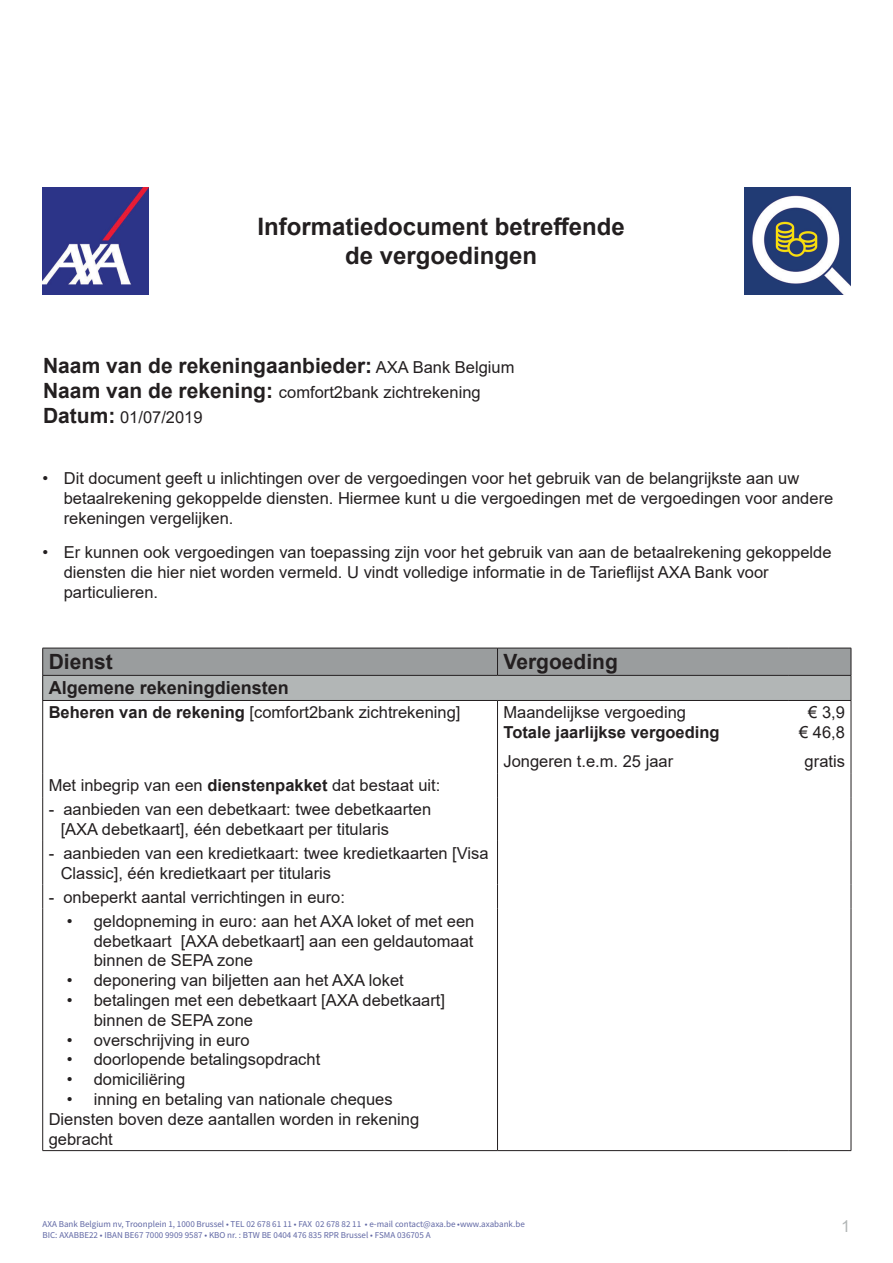
<style>
.page{position:relative;width:893px;height:1263px;background:#fff}
.page>*{position:absolute;margin:0;border:0;box-sizing:border-box;transform-origin:0 0}
.t1{font:700 24px/28.8px "Arial";color:#231f20;text-align:center}
.t2{font:700 21px "Arial";color:#231f20}
.t3{font:700 18px "Arial";color:#231f20}
.t4{font:16.5px/19.8px "Arial";color:#231f20}
.t5{font:700 16.5px "Arial";color:#231f20}
.t6{font:16.5px "Arial";color:#b2b6b6}
.t7{font:9px/10.8px "Source Sans Pro";color:#6067a4}
.s1{font-weight:400;font-size:16.5px}
.s2{font-weight:700;font-size:21px}
.s3{font-weight:700}
</style>
<div class="page">
<img style="left:43px;top:188px;width:106px;height:106px">
<img style="left:744px;top:188px;width:106px;height:106px">
<svg style="left:42px;top:648px;width:810px;height:52px;background:#a0a3a4"></svg>
<hr style="left:43px;top:700px;width:454px;height:1px;background:#231f20">
<hr style="left:42px;top:701px;width:1px;height:72px;background:#231f20">
<hr style="left:497px;top:700px;width:291px;height:1px;background:#231f20">
<hr style="left:497px;top:701px;width:1px;height:72px;background:#231f20">
<hr style="left:788px;top:700px;width:63px;height:1px;background:#231f20">
<hr style="left:851px;top:701px;width:1px;height:72px;background:#231f20">
<svg style="left:42px;top:773px;width:1px;height:24px"></svg>
<svg style="left:497px;top:773px;width:1px;height:24px"></svg>
<svg style="left:851px;top:773px;width:1px;height:24px"></svg>
<hr style="left:42px;top:797px;width:1px;height:44px;background:#231f20">
<hr style="left:497px;top:797px;width:1px;height:44px;background:#231f20">
<hr style="left:851px;top:797px;width:1px;height:44px;background:#231f20">
<hr style="left:42px;top:841px;width:1px;height:44px;background:#231f20">
<hr style="left:497px;top:841px;width:1px;height:44px;background:#231f20">
<hr style="left:851px;top:841px;width:1px;height:44px;background:#231f20">
<svg style="left:42px;top:885px;width:1px;height:24px"></svg>
<svg style="left:497px;top:885px;width:1px;height:24px"></svg>
<svg style="left:851px;top:885px;width:1px;height:24px"></svg>
<hr style="left:42px;top:909px;width:1px;height:241px;background:#231f20">
<hr style="left:497px;top:909px;width:1px;height:241px;background:#231f20">
<hr style="left:851px;top:909px;width:1px;height:241px;background:#231f20">
<hr style="left:43px;top:1150px;width:454px;height:1px;background:#231f20">
<hr style="left:497px;top:1150px;width:291px;height:1px;background:#231f20">
<hr style="left:788px;top:1150px;width:63px;height:1px;background:#231f20">
<h1 class="t1" style="left:257px;top:213px;width:369px">Informatiedocument betreffende de vergoedingen</h1>
<p class="t2" style="left:43px;top:350px;width:473px">Naam van de rekeningaanbieder: <span class="s1">AXA Bank Belgium</span></p>
<p class="t4" style="left:43px;top:379px;width:439px;line-height:25.2px"><span class="s2">Naam van de rekening:</span> comfort2bank zichtrekening<br><span class="s2">Datum:</span> 01/07/2019</p>
<p class="t4" style="left:64px;top:468px;width:771px;text-indent:-21px">• Dit document geeft u inlichtingen over de vergoedingen voor het gebruik van de belangrijkste aan uw betaalrekening gekoppelde diensten. Hiermee kunt u die vergoedingen met de vergoedingen voor andere rekeningen vergelijken.</p>
<p class="t4" style="left:64px;top:543px;width:769px;text-indent:-21px">• Er kunnen ook vergoedingen van toepassing zijn voor het gebruik van aan de betaalrekening gekoppelde diensten die hier niet worden vermeld. U vindt volledige informatie in de Tarieflijst AXA Bank voor particulieren.</p>
<p class="t2" style="left:49px;top:647px;width:66px">Dienst</p>
<p class="t2" style="left:503px;top:647px;width:116px">Vergoeding</p>
<p class="t3" style="left:49px;top:675px;width:242px">Algemene rekeningdiensten</p>
<p class="t4" style="left:49px;top:703px;width:413px"><span class="s3">Beheren van de rekening</span> [comfort2bank zichtrekening]</p>
<p class="t4" style="left:503px;top:703px;width:184px">Maandelijkse vergoeding</p>
<p class="t5" style="left:503px;top:721px;width:218px">Totale jaarlijkse vergoeding</p>
<p class="t4" style="left:503px;top:751px;width:171px">Jongeren t.e.m. 25 jaar</p>
<p class="t4" style="left:49px;top:775px;width:393px">Met inbegrip van een <span class="s3">dienstenpakket</span> dat bestaat uit:</p>
<p class="t4" style="left:61px;top:799px;width:372px;text-indent:-12px">- aanbieden van een debetkaart: twee debetkaarten [AXA debetkaart], één debetkaart per titularis</p>
<p class="t4" style="left:61px;top:843px;width:429px;text-indent:-12px">- aanbieden van een kredietkaart: twee kredietkaarten [Visa<br>Classic], één kredietkaart per titularis</p>
<p class="t4" style="left:49px;top:887px;width:298px">- onbeperkt aantal verrichtingen in euro:</p>
<p class="t4" style="left:94px;top:911px;width:382px;text-align:justify;text-indent:-27px">• geldopneming in euro: aan het AXA loket of met een debetkaart [AXA debetkaart] aan een geldautomaat binnen de SEPA zone</p>
<p class="t4" style="left:67px;top:970px;width:339px">• deponering van biljetten aan het AXA loket</p>
<p class="t4" style="left:94px;top:990px;width:353px;text-indent:-27px">• betalingen met een debetkaart [AXA debetkaart] binnen de SEPA zone</p>
<p class="t4" style="left:67px;top:1030px;width:184px">• overschrijving in euro</p>
<p class="t4" style="left:67px;top:1049px;width:255px">• doorlopende betalingsopdracht</p>
<p class="t4" style="left:67px;top:1069px;width:120px">• domiciliëring</p>
<p class="t4" style="left:49px;top:1089px;width:372px;text-indent:18px">• inning en betaling van nationale cheques<br>Diensten boven deze aantallen worden in rekening gebracht</p>
<p class="t7" style="left:43px;top:1219px;width:484px">AXA Bank Belgium nv, Troonplein 1, 1000 Brussel • TEL 02 678 61 11 • FAX 02 678 82 11 • e-mail contact@axa.be •www.axabank.be<br>BIC: AXABBE22 • IBAN BE67 7000 9909 9587 • KBO nr. : BTW BE 0404 476 835 RPR Brussel • FSMA 036705 A</p>
<p class="t4" style="left:799px;top:703px;width:47px;text-align:center">€ 3,9 € 46,8</p>
<p class="t4" style="left:805px;top:751px;width:42px">gratis</p>
<p class="t6" style="left:841px;top:1215px;width:11px">1</p>
</div>
